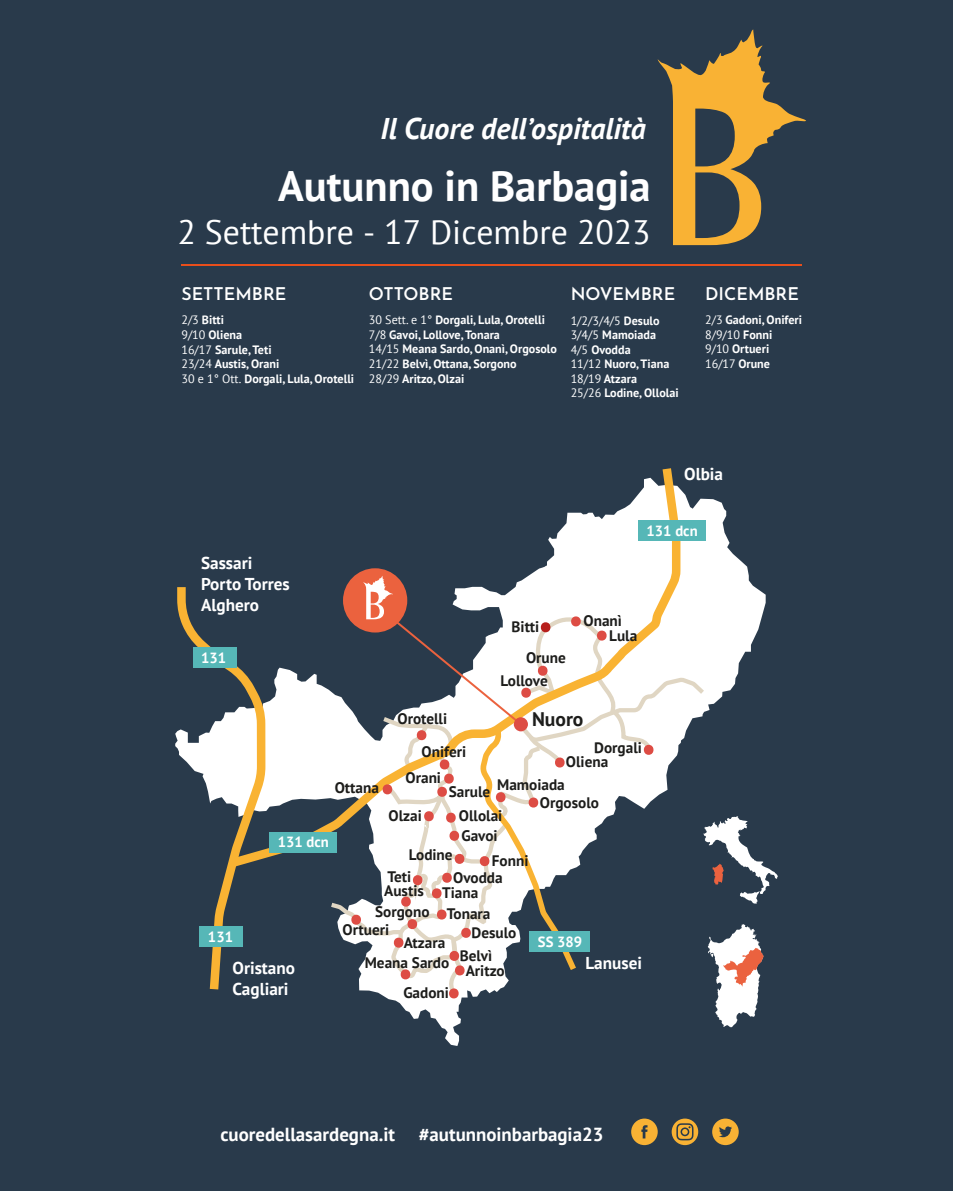
<style>
.page{position:relative;width:953px;height:1191px;background:#fff}
.page>*{position:absolute;margin:0;border:0;box-sizing:border-box;transform-origin:0 0}
.t1{font:700 42.6px "PT Sans";color:#fff}
.t2{font:33.8px "PT Sans";color:#fff}
.t3{font:italic 700 30px "PT Sans";color:#fff}
.t4{font:700 19.6px "PT Sans";color:#1d1d1b}
.t5{font:700 18.8px "PT Sans";color:#fff}
.t6{font:100 17.6px "Josefin Sans";color:#fff}
.t7{font:700 17.2px/20.6px "PT Sans";color:#fff}
.t8{font:700 15.2px/14.2px "PT Sans";color:#1d1d1b}
.t9{font:700 14.8px "PT Sans";color:#fff}
.t10{font:700 12.2px/14.6px "PT Sans";color:#fff}
.s1{font-weight:400}
</style>
<div class="page">
<div style="left:0;top:0;width:952px;height:1191px;background:#293a4b"></div>
<svg style="left:445px;top:497px;width:304px;height:549px"></svg>
<svg style="left:175px;top:587px;width:68px;height:403px"></svg>
<svg style="left:222px;top:468px;width:464px;height:405px"></svg>
<div style="left:193px;top:647px;width:43px;height:20px;background:#56b7b7"></div>
<div style="left:269px;top:832px;width:68px;height:20px;background:#56b7b7"></div>
<div style="left:199px;top:926px;width:44px;height:20px;background:#56b7b7"></div>
<div style="left:638px;top:520px;width:67px;height:20px;background:#56b7b7"></div>
<div style="left:344px;top:569px;width:62px;height:62px;background:#eb623e;border-radius:50%"></div>
<svg style="left:326px;top:576px;width:452px;height:459px"></svg>
<svg style="left:657px;top:29px;width:149px;height:216px"></svg>
<hr style="left:181px;top:264px;width:621px;height:2px;background:#e94e1b">
<svg style="left:631px;top:1118px;width:26px;height:27px"></svg>
<svg style="left:712px;top:1118px;width:26px;height:27px"></svg>
<svg style="left:671px;top:1118px;width:27px;height:27px"></svg>
<h3 class="t3" style="left:380px;top:109px;width:267px">Il Cuore dell’ospitalità</h3>
<h1 class="t1" style="left:278px;top:158px;width:374px">Autunno in Barbagia</h1>
<h2 class="t2" style="left:177px;top:210px;width:475px">2 Settembre - 17 Dicembre 2023</h2>
<h3 class="t6" style="left:181px;top:281px;width:107px">SETTEMBRE</h3>
<p class="t10" style="left:181px;top:313px;width:174px"><span class="s1">2/3</span> Bitti<br><span class="s1">9/10</span> Oliena<br><span class="s1">16/17</span> Sarule, Teti<br><span class="s1">23/24</span> Austis, Orani<br><span class="s1">30 e 1° Ott.</span> Dorgali, Lula, Orotelli</p>
<h3 class="t6" style="left:369px;top:281px;width:86px">OTTOBRE</h3>
<p class="t10" style="left:369px;top:312px;width:190px"><span class="s1">30 Sett. e 1°</span> Dorgali, Lula, Orotelli<br><span class="s1">7/8</span> Gavoi, Lollove, Tonara<br><span class="s1">14/15</span> Meana Sardo, Onanì, Orgosolo<br><span class="s1">21/22</span> Belvì, Ottana, Sorgono<br><span class="s1">28/29</span> Aritzo, Olzai</p>
<h3 class="t6" style="left:570px;top:281px;width:106px">NOVEMBRE</h3>
<p class="t10" style="left:570px;top:313px;width:109px"><span class="s1">1/2/3/4/5</span> Desulo<br><span class="s1">3/4/5</span> Mamoiada<br><span class="s1">4/5</span> Ovodda<br><span class="s1">11/12</span> Nuoro, Tiana<br><span class="s1">18/19</span> Atzara<br><span class="s1">25/26</span> Lodine, Ollolai</p>
<h3 class="t6" style="left:705px;top:280px;width:95px">DICEMBRE</h3>
<p class="t10" style="left:705px;top:312px;width:98px"><span class="s1">2/3</span> Gadoni, Oniferi<br><span class="s1">8/9/10</span> Fonni<br><span class="s1">9/10</span> Ortueri<br><span class="s1">16/17</span> Orune</p>
<h3 class="t7" style="left:684px;top:463px;width:40px">Olbia</h3>
<h3 class="t7" style="left:201px;top:552px;width:90px">Sassari<br>Porto Torres<br>Alghero</h3>
<p class="t9" style="left:201px;top:647px;width:27px">131</p>
<p class="t8" style="left:335px;top:780px;width:46px">Ottana</p>
<p class="t9" style="left:278px;top:832px;width:53px">131 dcn</p>
<p class="t8" style="left:397px;top:711px;width:51px">Orotelli</p>
<p class="t8" style="left:421px;top:744px;width:46px">Oniferi</p>
<p class="t9" style="left:646px;top:520px;width:53px">131 dcn</p>
<p class="t8" style="left:511px;top:619px;width:29px">Bitti</p>
<p class="t8" style="left:526px;top:650px;width:41px">Orune</p>
<p class="t8" style="left:500px;top:673px;width:49px">Lollove</p>
<p class="t8" style="left:583px;top:613px;width:40px">Onanì</p>
<p class="t8" style="left:609px;top:628px;width:30px">Lula</p>
<h3 class="t4" style="left:532px;top:706px;width:53px">Nuoro</h3>
<p class="t8" style="left:594px;top:740px;width:49px">Dorgali</p>
<p class="t8" style="left:566px;top:754px;width:44px">Oliena</p>
<p class="t8" style="left:405px;top:770px;width:37px">Orani</p>
<p class="t8" style="left:388px;top:808px;width:35px">Olzai</p>
<p class="t8" style="left:497px;top:777px;width:69px">Mamoiada</p>
<p class="t8" style="left:449px;top:784px;width:43px">Sarule</p>
<p class="t8" style="left:540px;top:795px;width:61px">Orgosolo</p>
<p class="t8" style="left:459px;top:808px;width:45px">Ollolai</p>
<p class="t8" style="left:461px;top:828px;width:38px">Gavoi</p>
<p class="t8" style="left:409px;top:847px;width:45px">Lodine</p>
<p class="t8" style="left:492px;top:853px;width:38px">Fonni</p>
<p class="t9" style="left:208px;top:927px;width:27px">131</p>
<h3 class="t7" style="left:232px;top:957px;width:64px">Oristano<br>Cagliari</h3>
<p class="t8" style="left:384px;top:869px;width:41px">Teti<br>Austis</p>
<p class="t8" style="left:453px;top:870px;width:51px">Ovodda</p>
<p class="t8" style="left:442px;top:885px;width:38px">Tiana</p>
<p class="t8" style="left:404px;top:935px;width:43px">Atzara</p>
<p class="t8" style="left:375px;top:904px;width:56px">Sorgono</p>
<p class="t8" style="left:447px;top:905px;width:45px">Tonara</p>
<p class="t8" style="left:342px;top:922px;width:48px">Ortueri</p>
<p class="t8" style="left:471px;top:925px;width:46px">Desulo</p>
<p class="t8" style="left:365px;top:955px;width:86px">Meana Sardo</p>
<p class="t8" style="left:403px;top:985px;width:47px">Gadoni</p>
<p class="t8" style="left:459px;top:948px;width:34px">Belvì</p>
<p class="t8" style="left:465px;top:963px;width:40px">Aritzo</p>
<p class="t9" style="left:538px;top:932px;width:46px">SS 389</p>
<h3 class="t7" style="left:585px;top:952px;width:58px">Lanusei</h3>
<h3 class="t5" style="left:220px;top:1121px;width:176px">cuoredellasardegna.it</h3>
<h3 class="t5" style="left:419px;top:1121px;width:186px">#autunnoinbarbagia23</h3>
</div>
